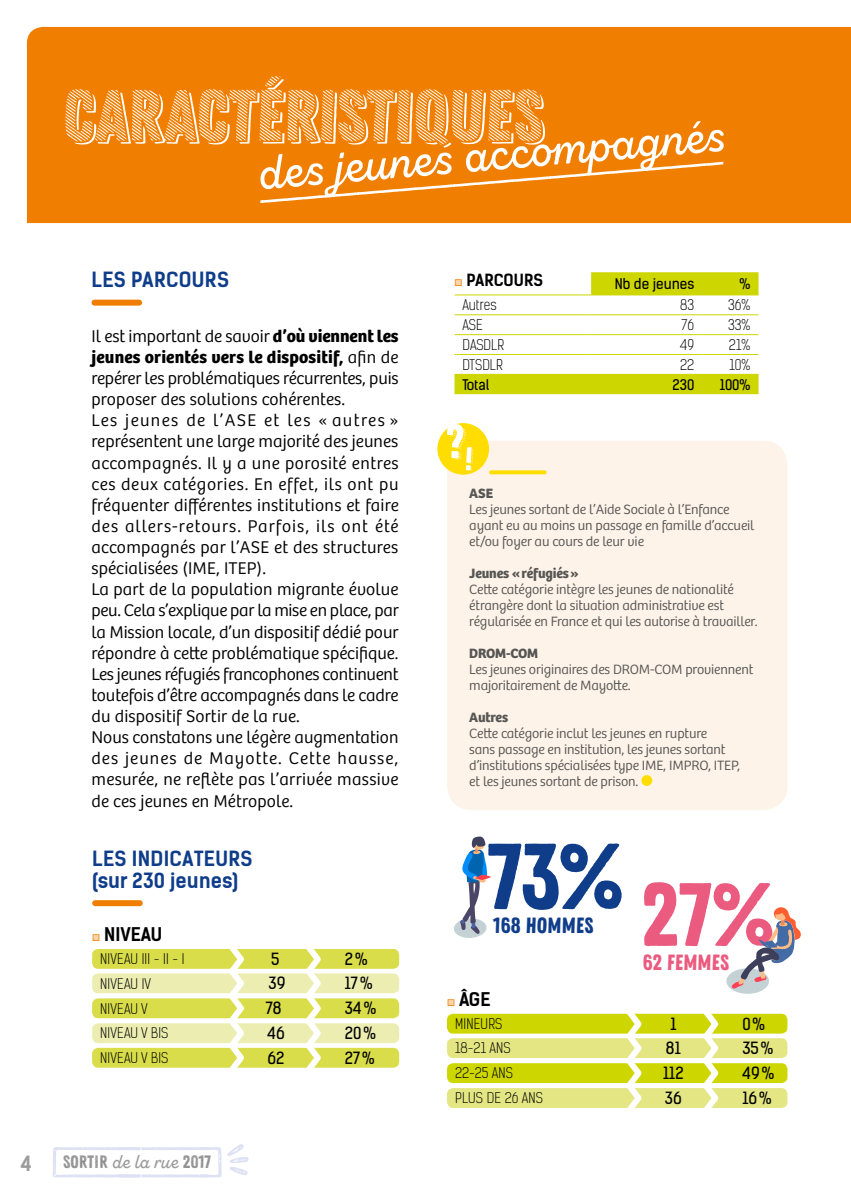
<style>
.page{position:relative;width:851px;height:1191px;background:#fff}
.page>*{position:absolute;margin:0;border:0;box-sizing:border-box;transform-origin:0 0}
.t1{font:93.2px "Zing Rust Base";color:#103d8a}
.t2{font:89.6px "Zing Rust Base";color:#eb5b80}
.t3{font:72.8px "Zing Rust D1 Base Sh 1";color:#fff}
.t4{font:46px "Zing Script Rust SB Demo Base";color:#fff}
.t5{font:22px "Zing Rust Base";color:#103d8a}
.t6{font:22px "Zing Rust Base";color:#eb5b80}
.t7{font:20px/22px "Kelson Sans Bold BG";letter-spacing:.015em;color:#103d8a}
.t8{font:20px "Kelson Sans Bold BG";color:#9c9c9d}
.t9{font:18px "Zing Script Rust SB Demo Base";color:#9c9c9d}
.t10{font:700 18px "Kelson Sans";color:#000}
.t11{font:300 17.6px/21.2px "Bree";letter-spacing:.005em;color:#000}
.t12{font:16px/24.8px "Kelson Sans Regular BG";color:#000}
.t13{font:700 16px "Kelson Sans";color:#000}
.t14{font:300 14px/16px "Bree";letter-spacing:-.01em;color:#565655}
.t15{font:300 14px/24.6px "Kelson Sans";color:#000}
.t16{font:14px "Kelson Sans Light BG";letter-spacing:.015em;color:#000}
.t17{font:700 14px "Bree";letter-spacing:-.01em;color:#565655}
.t18{font:14px "Kelson Sans";color:#000}
.s1{font-weight:700}
.s2{font-family:"Freight Macro Pro";font-weight:300;font-size:16px;color:#f07e00}
.s3{font-family:"Zing Rust D1 Base";font-style:italic;color:#000}
.s4{font-family:"Zing Rust D1 Base";color:#000}
.s5{font-family:"Freight Macro Pro";font-weight:300;color:#f07e00}
</style>
<div class="page">
<svg style="left:227px;top:1144px;width:21px;height:31px"></svg>
<svg style="left:53px;top:1147px;width:168px;height:30px"></svg>
<div style="left:447px;top:441px;width:340px;height:369px;background:#fef3e8;border-radius:24px"></div>
<div style="left:27px;top:27px;width:823px;height:196px;background:#f07e00"></div>
<div style="left:260px;top:154px;width:463px;height:54px;background:#f07e00"></div>
<div style="left:94px;top:300px;width:45px;height:6px;background:#f07e00"></div>
<div style="left:95px;top:900px;width:45px;height:6px;background:#f07e00"></div>
<svg style="left:454px;top:272px;width:304px;height:122px"></svg>
<hr style="left:454px;top:294px;width:137px;height:1px;background:#ced600">
<hr style="left:591px;top:294px;width:111px;height:1px;background:#ced600">
<hr style="left:702px;top:294px;width:56px;height:1px;background:#ced600">
<hr style="left:454px;top:314px;width:137px;height:1px;background:#ced600">
<hr style="left:591px;top:314px;width:111px;height:1px;background:#ced600">
<hr style="left:702px;top:314px;width:56px;height:1px;background:#ced600">
<hr style="left:454px;top:334px;width:137px;height:1px;background:#ced600">
<hr style="left:591px;top:334px;width:111px;height:1px;background:#ced600">
<hr style="left:702px;top:334px;width:56px;height:1px;background:#ced600">
<hr style="left:454px;top:354px;width:137px;height:1px;background:#ced600">
<hr style="left:591px;top:354px;width:111px;height:1px;background:#ced600">
<hr style="left:702px;top:354px;width:56px;height:1px;background:#ced600">
<hr style="left:454px;top:374px;width:137px;height:1px;background:#ced600">
<hr style="left:591px;top:374px;width:111px;height:1px;background:#ced600">
<hr style="left:702px;top:374px;width:56px;height:1px;background:#ced600">
<div style="left:641px;top:775px;width:11px;height:11px;background:#fd0;border-radius:50%"></div>
<svg style="left:491px;top:470px;width:53px;height:4px"></svg>
<div style="left:447px;top:1013px;width:340px;height:20px;background:#ced600;border-radius:6px"></div>
<div style="left:447px;top:1038px;width:340px;height:20px;background:#e3e682;border-radius:6px"></div>
<div style="left:447px;top:1063px;width:340px;height:20px;background:#ced600;border-radius:6px"></div>
<div style="left:447px;top:1088px;width:340px;height:20px;background:#e3e682;border-radius:6px"></div>
<svg style="left:622px;top:1013px;width:24px;height:95px"></svg>
<svg style="left:698px;top:1013px;width:24px;height:95px"></svg>
<div style="left:92px;top:949px;width:307px;height:19px;background:#d9dd4a;border-radius:6px"></div>
<div style="left:92px;top:973px;width:307px;height:20px;background:#eceeb1;border-radius:6px"></div>
<div style="left:92px;top:998px;width:307px;height:20px;background:#d9dd4a;border-radius:6px"></div>
<div style="left:92px;top:1023px;width:307px;height:20px;background:#eceeb1;border-radius:6px"></div>
<div style="left:92px;top:1047px;width:307px;height:20px;background:#d9dd4a;border-radius:6px"></div>
<svg style="left:224px;top:949px;width:24px;height:119px"></svg>
<svg style="left:301px;top:949px;width:24px;height:119px"></svg>
<div style="left:726px;top:968px;width:42px;height:25px;background:#c4d2d5;border-radius:50%"></div>
<svg style="left:731px;top:907px;width:69px;height:82px"></svg>
<div style="left:453px;top:918px;width:33px;height:20px;background:#c4d2d5;border-radius:50%"></div>
<svg style="left:459px;top:836px;width:31px;height:98px"></svg>
<div style="left:437px;top:423px;width:52px;height:52px;background:#fd0;border-radius:50%"></div>
<svg style="left:447px;top:424px;width:26px;height:47px"></svg>
<h3 class="t3" style="left:64px;top:73px;width:481px">CARA CTÉRISTIQUES</h3>
<h3 class="t4" style="left:256px;top:146px;width:464px;rotate:-5deg">des jeunes accompagnés</h3>
<p class="t7" style="left:92px;top:269px;width:139px">LES PARCOURS</p>
<p class="t11" style="left:91px;top:326px;width:309px">Il est important de savoir <span class="s1">d’où viennent les jeunes orientés vers le dispositif,</span> afin de repérer les problématiques récurrentes, puis proposer des solutions cohérentes.<br>Les jeunes de l’ASE et les « autres » représentent une large majorité des jeunes accompagnés. Il y a une porosité entres ces deux catégories. En effet, ils ont pu fréquenter différentes institutions et faire des allers-retours. Parfois, ils ont été accompagnés par l’ASE et des structures spécialisées (IME, ITEP).<br>La part de la population migrante évolue peu. Cela s’explique par la mise en place, par la Mission locale, d’un dispositif dédié pour répondre à cette problématique spécifique.<br>Les jeunes réfugiés francophones continuent toutefois d’être accompagnés dans le cadre du dispositif Sortir de la rue.<br>Nous constatons une légère augmentation des jeunes de Mayotte. Cette hausse, mesurée, ne reflète pas l’arrivée massive de ces jeunes en Métropole.</p>
<p class="t7" style="left:92px;top:847px;width:162px">LES INDICATEURS (SUR 230 JEUNES)</p>
<p class="t10" style="left:92px;top:923px;width:72px"><span class="s2">O</span> NIVEAU</p>
<p class="t15" style="left:100px;top:946px;width:84px">NIVEAU III - II - I</p>
<p class="t12" style="left:271px;top:946px;width:10px">5</p>
<p class="t15" style="left:100px;top:971px;width:47px">NIVEAU IV</p>
<p class="t12" style="left:268px;top:971px;width:19px">39</p>
<p class="t15" style="left:100px;top:996px;width:49px">NIVEAU V</p>
<p class="t12" style="left:266px;top:996px;width:17px">78</p>
<p class="t15" style="left:100px;top:1021px;width:69px">NIVEAU V BIS<br>NIVEAU V BIS</p>
<p class="t12" style="left:267px;top:1021px;width:19px">46<br>62</p>
<p class="t8" style="left:21px;top:1151px;width:13px">4</p>
<p class="t9" style="left:64px;top:1151px;width:149px"><span class="s3">SORTIR</span>de la rue <span class="s4">2017</span></p>
<p class="t12" style="left:345px;top:946px;width:33px">2%<br>17%<br>34%<br>20%<br>27%</p>
<p class="t13" style="left:454px;top:270px;width:90px"><span class="s5">O</span> PARCOURS</p>
<p class="t18" style="left:614px;top:275px;width:81px">Nb de jeunes</p>
<p class="t18" style="left:739px;top:275px;width:13px">%</p>
<p class="t15" style="left:462px;top:293px;width:36px">AUTRES</p>
<p class="t15" style="left:680px;top:293px;width:16px">83</p>
<p class="t15" style="left:728px;top:293px;width:24px">36%</p>
<p class="t15" style="left:462px;top:313px;width:22px">ASE</p>
<p class="t15" style="left:681px;top:313px;width:14px">76</p>
<p class="t15" style="left:728px;top:313px;width:24px">33%</p>
<p class="t15" style="left:462px;top:332px;width:43px">DASDLR</p>
<p class="t15" style="left:680px;top:332px;width:16px">49</p>
<p class="t15" style="left:728px;top:332px;width:23px">21%</p>
<p class="t15" style="left:462px;top:352px;width:42px">DTSDLR</p>
<p class="t15" style="left:680px;top:352px;width:16px">22</p>
<p class="t15" style="left:729px;top:352px;width:23px">10%</p>
<p class="t18" style="left:462px;top:376px;width:28px">Total</p>
<p class="t18" style="left:672px;top:376px;width:23px">230</p>
<p class="t18" style="left:719px;top:376px;width:32px">100%</p>
<p class="t17" style="left:469px;top:484px;width:25px">ASE</p>
<p class="t14" style="left:469px;top:501px;width:286px">Les jeunes sortant de l’Aide Sociale à l’Enfance ayant eu au moins un passage en famille d’accueil et/ou foyer au cours de leur vie</p>
<p class="t17" style="left:469px;top:564px;width:111px">Jeunes «réfugiés»</p>
<p class="t14" style="left:469px;top:581px;width:290px">Cette catégorie intègre les jeunes de nationalité étrangère dont la situation administrative est régularisée en France et qui les autorise à travailler.</p>
<p class="t17" style="left:469px;top:645px;width:70px">DROM-COM</p>
<p class="t14" style="left:469px;top:661px;width:286px">Les jeunes originaires des DROM-COM proviennent majoritairement de Mayotte.</p>
<p class="t17" style="left:469px;top:709px;width:40px">Autres</p>
<p class="t14" style="left:469px;top:725px;width:272px">Cette catégorie inclut les jeunes en rupture<br>sans passage en institution, les jeunes sortant d’institutions spécialisées type IME, IMPRO, ITEP, et les jeunes sortant de prison.</p>
<h1 class="t1" style="left:489px;top:822px;width:153px">73%</h1>
<p class="t5" style="left:493px;top:912px;width:102px">168 HOMMES</p>
<h2 class="t2" style="left:642px;top:862px;width:150px">27%</h2>
<p class="t6" style="left:643px;top:949px;width:88px">62 FEMMES</p>
<p class="t10" style="left:447px;top:988px;width:45px"><span class="s2">O</span> ÂGE</p>
<p class="t16" style="left:455px;top:1015px;width:49px">MINEURS</p>
<p class="t12" style="left:670px;top:1011px;width:8px">1</p>
<p class="t16" style="left:455px;top:1039px;width:57px">18-21 ANS</p>
<p class="t12" style="left:666px;top:1035px;width:16px">81</p>
<p class="t16" style="left:455px;top:1064px;width:60px">22-25 ANS</p>
<p class="t12" style="left:663px;top:1060px;width:22px">112</p>
<p class="t16" style="left:455px;top:1089px;width:90px">PLUS DE 26 ANS</p>
<p class="t12" style="left:664px;top:1085px;width:19px">36</p>
<p class="t12" style="left:742px;top:1011px;width:34px">0%<br>35%<br>49%<br>16%</p>
</div>
